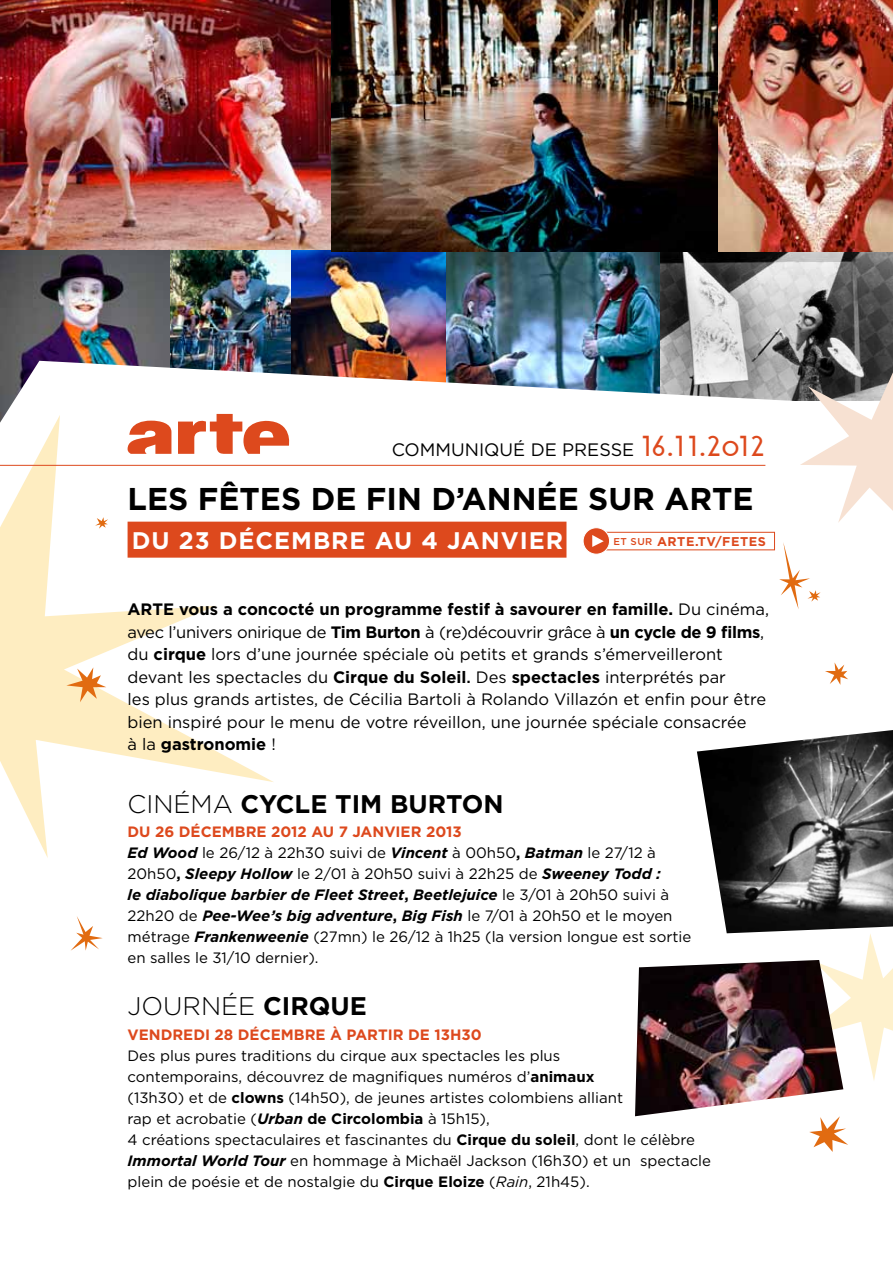
<style>
.page{position:relative;width:893px;height:1263px;background:#fff}
.page>*{position:absolute;margin:0;border:0;box-sizing:border-box;transform-origin:0 0}
.t1{font:700 31.5px "Gotham";color:#000}
.t2{font:700 25.5px "Gotham";color:#000}
.t3{font:300 25.5px "Gotham";color:#000}
.t4{font:700 24px "Gotham";letter-spacing:.04em;color:#fff}
.t5{font:18px "Gotham";color:#000}
.t6{font:16.5px/22.5px "Gotham";color:#000}
.t7{font:15px/21px "Gotham";color:#000}
.t8{font:700 15px "Gotham";color:#dd491d}
.t9{font:700 12.6px "Gotham";letter-spacing:.04em;color:#dd491d}
.s1{font-family:"Oksana 2010 bold";font-size:27px;color:#dd491d}
.s2{font-weight:500;font-size:9.9px}
.s3{font-weight:700}
.s4{font-weight:500}
.s5{font-weight:300}
.s6{font-weight:700;color:#dd491d}
.s7{font-weight:700;font-style:italic}
.s8{font-style:italic}
</style>
<div class="page">
<img style="left:169px;top:250px;width:122px;height:111px">
<img style="left:291px;top:250px;width:155px;height:111px">
<img style="left:0;top:250px;width:169px;height:111px">
<img style="left:659px;top:251px;width:234px;height:110px">
<img style="left:446px;top:251px;width:213px;height:110px">
<img style="left:0;top:0;width:332px;height:250px">
<img style="left:332px;top:0;width:561px;height:251px">
<svg style="left:0;top:361px;width:893px;height:197px"></svg>
<svg style="left:843px;top:934px;width:50px;height:146px"></svg>
<svg style="left:0;top:415px;width:274px;height:443px"></svg>
<svg style="left:800px;top:372px;width:93px;height:151px"></svg>
<hr style="left:0;top:465px;width:765px;height:1px;background:#dd491d">
<svg style="left:127px;top:414px;width:166px;height:40px"></svg>
<svg style="left:95px;top:517px;width:13px;height:12px"></svg>
<svg style="left:71px;top:916px;width:32px;height:35px"></svg>
<svg style="left:779px;top:542px;width:42px;height:67px"></svg>
<svg style="left:809px;top:1116px;width:39px;height:36px"></svg>
<svg style="left:825px;top:662px;width:23px;height:23px"></svg>
<div style="left:128px;top:522px;width:438px;height:36px;background:#dd491d"></div>
<svg style="left:66px;top:667px;width:40px;height:35px"></svg>
<img style="left:697px;top:730px;width:196px;height:203px">
<img style="left:635px;top:960px;width:208px;height:156px">
<div style="left:595px;top:532px;width:180px;height:18px;border:1px solid #dd491d"></div>
<div style="left:583px;top:528px;width:27px;height:26px;background:#dd491d;border-radius:50%"></div>
<div style="left:583px;top:527px;width:27px;height:28px;border:1px solid #fff;border-radius:50%"></div>
<svg style="left:592px;top:535px;width:12px;height:12px"></svg>
<p class="t5" style="left:392px;top:438px;width:375px">Communiqué de presse <span class="s1">16.11.2012</span></p>
<h1 class="t1" style="left:128px;top:478px;width:623px">Les fêtes de fin d’année sur ARTE</h1>
<h3 class="t4" style="left:132px;top:525px;width:433px">du 23 décembre au 4 janvier</h3>
<p class="t9" style="left:613px;top:533px;width:154px"><span class="s2">ET SUR</span> arte.tv/fetes</p>
<p class="t6" style="left:128px;top:598px;width:643px"><span class="s3">ARTE vous a concocté un programme festif à savourer en famille.</span> D u cinéma, avec l’univers onirique de <span class="s3">Tim Burton</span> à (re)découvrir grâce à <span class="s3">un cycle de 9 films</span>, du <span class="s3">cirque</span> lors d’une journée spéciale où petits et grands s’émerveilleront devant les spectacles du <span class="s3">Cirque du Soleil</span><span class="s4">.</span> Des <span class="s3">spectacles</span> interprétés par<br>les plus grands artistes, de Cécilia Bartoli à Rolando Villazón et enfin pour être bien inspiré pour le menu de votre réveillon, une journée spéciale consacrée<br>à la <span class="s3">gastronomie</span> !</p>
<h2 class="t2" style="left:128px;top:787px;width:378px"><span class="s5">CINÉMA</span> Cycle Tim Burton</h2>
<p class="t7" style="left:128px;top:821px;width:565px"><span class="s6">du 26 décembre 2012 au 7 janvier 2013<br></span><span class="s7">Ed Wood</span> le 26/12 à 22h30 suivi de <span class="s7">Vincent</span> à 00h50<span class="s3">,</span> <span class="s7">Batman</span> le 27/12 à 20h50<span class="s3">,</span> <span class="s7">Sleepy Hollow</span> le 2/01 à 20h50 suivi à 22h25 de <span class="s7">Sweeney Todd :<br>le diabolique barbier de Fleet Street</span><span class="s3">,</span> <span class="s7">Beetlejuice</span> le 3/01 à 20h50 suivi à 22h20 de <span class="s7">Pee-Wee’s big adventure</span><span class="s3">,</span> <span class="s7">Big Fish</span> le 7/01 à 20h50 et le moyen métrage <span class="s7">Frankenweenie</span> (27mn) le 26/12 à 1h25 (la version longue est sortie en salles le 31/10 dernier).</p>
<h2 class="t3" style="left:128px;top:990px;width:241px">JOURNÉE <span class="s3">Cirque</span></h2>
<p class="t8" style="left:128px;top:1025px;width:356px">Vendredi 28 décembre à partir de 13h30</p>
<p class="t7" style="left:128px;top:1045px;width:585px">Des plus pures traditions du cirque aux spectacles les plus<br>contemporains, découvrez de magnifiques numéros d’<span class="s3">animaux<br></span>(13h30) et de <span class="s3">clowns</span> (14h50), de jeunes artistes colombiens alliant<br>rap et acrobatie (<span class="s7">Urban</span> <span class="s3">de Circolombia</span> à 15h15),<br>4 créations spectaculaires et fascinantes du <span class="s3">Cirque du soleil</span>, dont le célèbre <span class="s7">Immortal World Tour</span> en hommage à M ichaël Jackson (16h30) et un spectacle plein de poésie et de nostalgie du <span class="s3">Cirque Eloize</span> (<span class="s8">Rain</span>, 21h45).</p>
</div>
